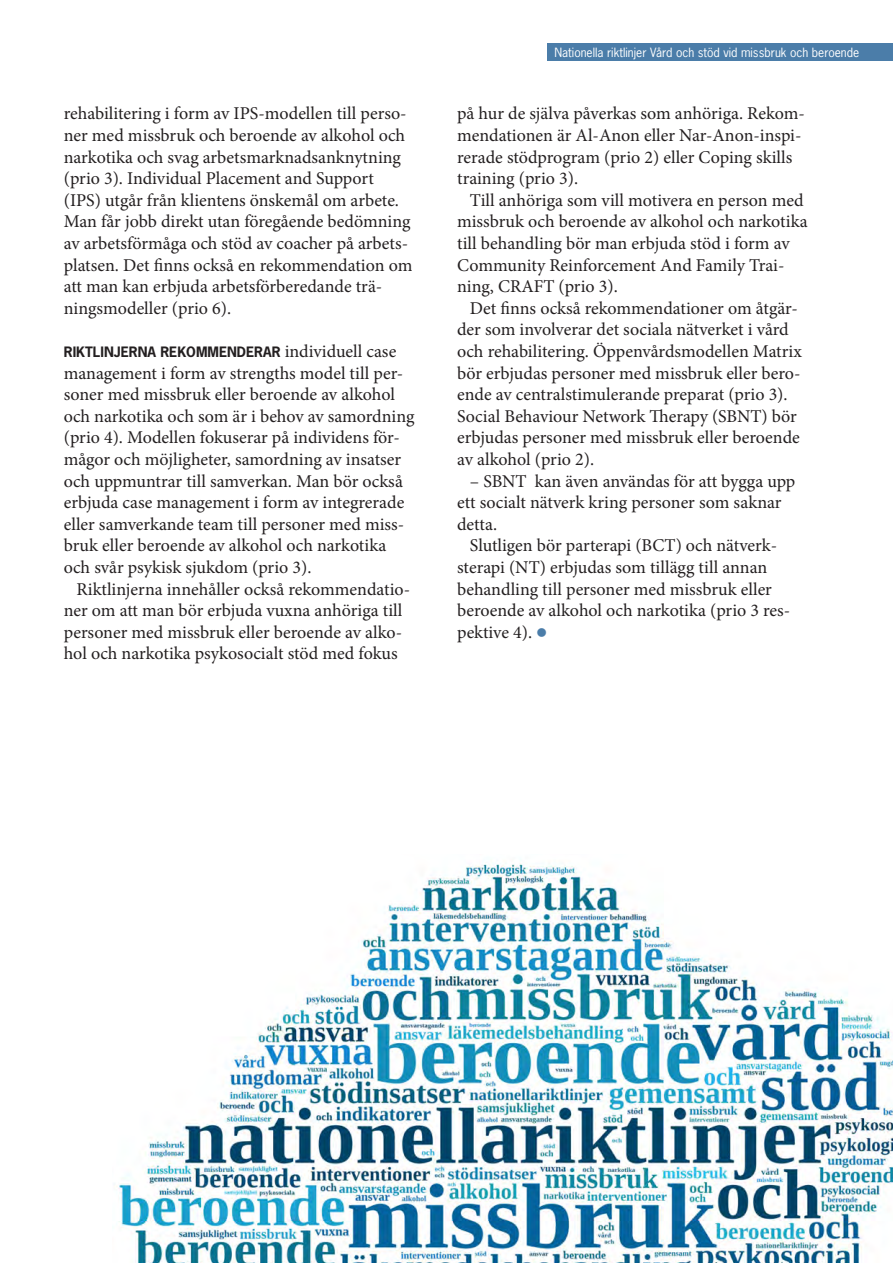
<style>
.page{position:relative;width:893px;height:1263px;background:#fff}
.page>*{position:absolute;margin:0;border:0;box-sizing:border-box;transform-origin:0 0}
.t1{font:18px/21.6px "Minion Pro";color:#231f20}
.t2{font:700 13.5px "News Gothic";color:#231f20}
.t3{font:12px "News Gothic";color:#fff}
.s1{font-family:"Minion Pro";font-weight:400;font-size:18px}
.s2{color:#4b7da9}
</style>
<div class="page">
<div style="left:547px;top:43px;width:346px;height:18px;background:#4b7da9"></div>
<img style="left:116px;top:864px;width:777px;height:399px">
<p class="t1" style="left:64px;top:103px;width:350px">rehabilitering i form av IPS-modellen till perso&shy;ner med missbruk och beroende av alkohol och narkotika och svag arbetsmarknadsanknytning (prio 3). Individual Placement and Support (IPS) utgår från klientens önskemål om arbete.<br>Man får jobb direkt utan föregående bedömning av arbetsförmåga och stöd av coacher på arbets&shy;platsen. Det finns också en rekommendation om att man kan erbjuda arbetsförberedande trä&shy;ningsmodeller (prio 6).</p>
<p class="t2" style="left:64px;top:343px;width:334px">RIKTLINJERNA REKOMMENDERAR <span class="s1">individuell case</span></p>
<p class="t1" style="left:64px;top:362px;width:352px">management i form av strengths model till per&shy;soner med missbruk eller beroende av alkohol och narkotika och som är i behov av samordning (prio 4). Modellen fokuserar på individens för&shy;mågor och möjligheter, samordning av insatser och uppmuntrar till samverkan. Man bör också erbjuda case management i form av integrerade eller samverkande team till personer med miss&shy;bruk eller beroende av alkohol och narkotika och svår psykisk sjukdom (prio 3).</p>
<p class="t1" style="left:64px;top:578px;width:348px;text-indent:13px">Riktlinjerna innehåller också rekommendatio&shy;ner om att man bör erbjuda vuxna anhöriga till personer med missbruk eller beroende av alko&shy;hol och narkotika psykosocialt stöd med fokus</p>
<p class="t3" style="left:554px;top:44px;width:306px">Nationella riktlinjer Vård och stöd vid missbruk och beroende</p>
<p class="t1" style="left:457px;top:103px;width:349px">på hur de själva påverkas som anhöriga. Rekom&shy;mendationen är Al-Anon eller Nar-Anon-inspi&shy;rerade stödprogram (prio 2) eller Coping skills training (prio 3).</p>
<p class="t1" style="left:457px;top:189px;width:352px;text-indent:13px">Till anhöriga som vill motivera en person med missbruk och beroende av alkohol och narkotika till behandling bör man erbjuda stöd i form av Community Reinforcement And Family Trai&shy;ning, CRAFT (prio 3).</p>
<p class="t1" style="left:457px;top:297px;width:346px;text-indent:13px">Det finns också rekommendationer om åtgär&shy;der som involverar det sociala nätverket i vård och rehabilitering. Öppenvårdsmodellen Matrix bör erbjudas personer med missbruk eller bero&shy;ende av centralstimulerande preparat (prio 3).<br>Social Behaviour Network Therapy (SBNT) bör erbjudas personer med missbruk eller beroende av alkohol (prio 2).</p>
<p class="t1" style="left:457px;top:470px;width:340px;text-indent:13px">– SBNT kan även användas för att bygga upp ett socialt nätverk kring personer som saknar detta.</p>
<p class="t1" style="left:457px;top:535px;width:335px;text-indent:13px">Slutligen bör parterapi (BCT) och nätverk&shy;sterapi (NT) erbjudas som tillägg till annan behandling till personer med missbruk eller beroende av alkohol och narkotika (prio 3 res&shy;pektive 4). <span class="s2">●</span></p>
</div>
